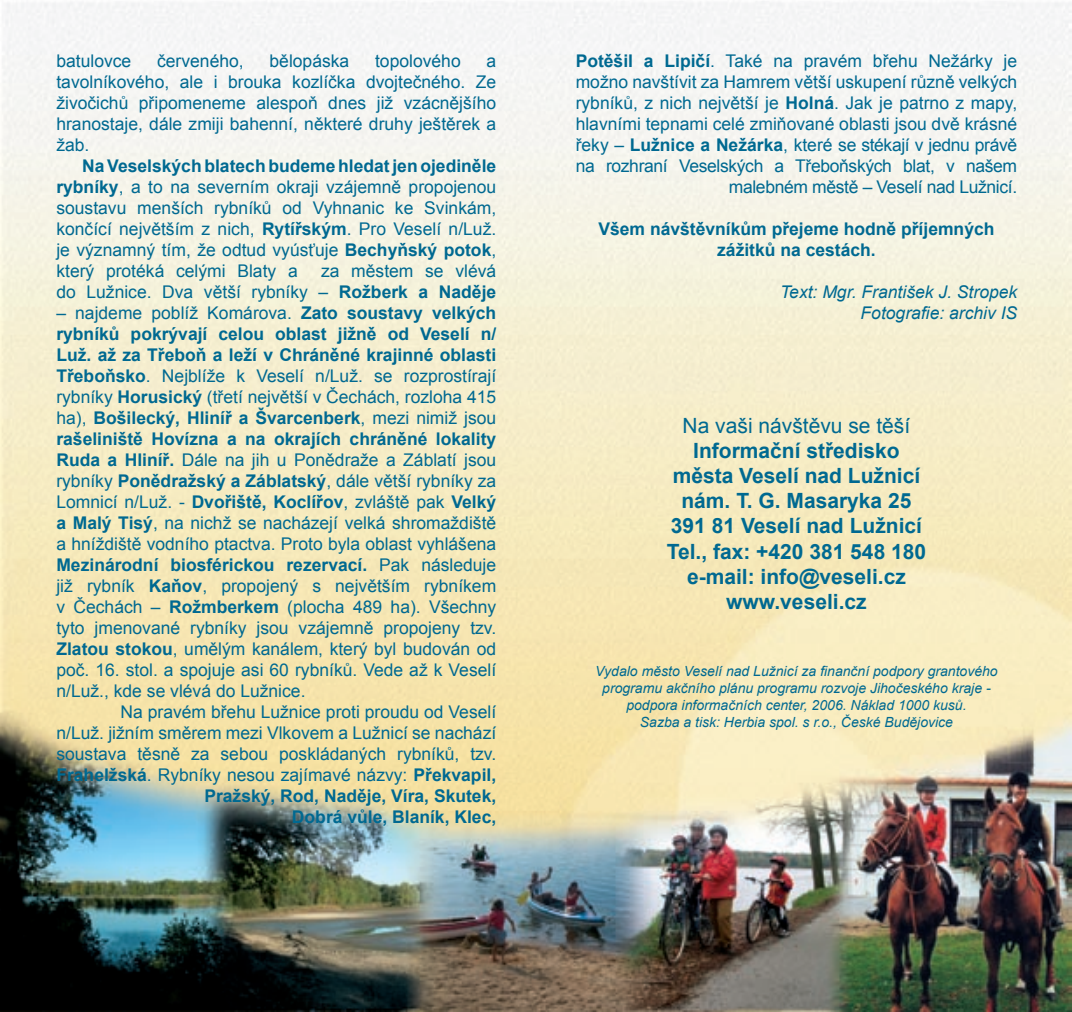
<style>
.page{position:relative;width:1072px;height:1012px;background:#fff}
.page>*{position:absolute;margin:0;border:0;box-sizing:border-box;transform-origin:0 0}
.t1{font:700 21px "Arial";color:#006991}
.t2{font:21px "Arial";color:#006991}
.Základní_text{font:17.5px/21px "Arial";color:#006991;text-align:right}
.Základní_text-2{font:700 17.5px/21px "Arial";color:#006991;text-align:center}
.Základní_text-3{font:italic 17.5px "Arial";color:#006991}
.t3{font:italic 14px/16.8px "Arial";color:#006991;text-align:center}
.s1{font-weight:700}
</style>
<div class="page">
<img style="left:0;top:1px;width:1071px;height:1011px">
<p class="Základní_text" style="left:56px;top:51px;width:76px">batulovce</p>
<p class="Základní_text" style="left:157px;top:51px;width:88px">červeného,</p>
<p class="Základní_text" style="left:269px;top:51px;width:81px">bělopáska</p>
<p class="Základní_text" style="left:375px;top:51px;width:87px">topolového</p>
<p class="Základní_text" style="left:56px;top:51px;width:441px;text-align:justify;text-indent:430px">a tavolníkového, ale i brouka kozlíčka dvojtečného. Ze živočichů připomeneme alespoň dnes již vzácnějšího hranostaje, dále zmiji bahenní, některé druhy ještěrek a žab.</p>
<p class="Základní_text-2" style="left:82px;top:156px;width:415px">Na Veselských blatech budeme hledat jen ojediněle</p>
<p class="Základní_text" style="left:56px;top:177px;width:441px;text-align:justify"><span class="s1">rybníky</span>, a to na severním okraji vzájemně propojenou soustavu menších rybníků od Vyhnanic ke Svinkám, končící největším z nich, <span class="s1">Rytířským</span>. Pro Veselí n/Luž. je významný tím, že odtud vyúsťuje <span class="s1">Bechyňský potok</span>, který protéká celými Blaty a</p>
<p class="Základní_text" style="left:56px;top:261px;width:441px">za městem se vlévá<br>do Lužnice. Dva větší rybníky – <span class="s1">Rožberk a Naděje</span></p>
<p class="Základní_text" style="left:56px;top:303px;width:441px;text-align:justify">– najdeme poblíž Komárova. <span class="s1">Zato soustavy velkých rybníků pokrývají celou oblast jižně od Veselí n/ Luž. až za Třeboň a leží v Chráněné krajinné oblasti Třeboňsko</span>. Nejblíže k Veselí n/Luž. se rozprostírají rybníky <span class="s1">Horusický</span> (třetí největší v Čechách, rozloha 415 ha), <span class="s1">Bošilecký, Hliníř a Švarcenberk</span>, mezi nimiž jsou <span class="s1">rašeliniště Hovízna a na okrajích chráněné lokality Ruda a Hliníř.</span> Dále na jih u Ponědraže a Záblatí jsou rybníky <span class="s1">Ponědražský a Záblatský</span>, dále větší rybníky za Lomnicí n/Luž. - <span class="s1">Dvořiště, Koclířov</span>, zvláště pak <span class="s1">Velký a Malý Tisý</span>, na nichž se nacházejí velká shromaždiště a hníždiště vodního ptactva. Proto byla oblast vyhlášena <span class="s1">Mezinárodní biosférickou rezervací.</span> Pak následuje již rybník <span class="s1">Kaňov</span>, propojený s největším rybníkem v Čechách – <span class="s1">Rožmberkem</span> (plocha 489 ha). Všechny tyto jmenované rybníky jsou vzájemně propojeny tzv.<br><span class="s1">Zlatou stokou</span>, umělým kanálem, který byl budován od poč. 16. stol. a spojuje asi 60 rybníků. Vede až k Veselí n/Luž., kde se vlévá do Lužnice.</p>
<p class="Základní_text" style="left:121px;top:702px;width:377px">Na pravém břehu Lužnice proti proudu od Veselí</p>
<p class="Základní_text" style="left:56px;top:723px;width:441px">n/Luž. jižním směrem mezi Vlkovem a Lužnicí se nachází soustava těsně za sebou poskládaných rybníků, tzv.<br><span class="s1">Frahelžská</span>. Rybníky nesou zajímavé názvy: <span class="s1">Překvapil, Pražský, Rod, Naděje, Víra, Skutek,</span></p>
<p class="Základní_text-2" style="left:292px;top:807px;width:206px">Dobrá vůle, Blaník, Klec,</p>
<p class="Základní_text" style="left:575px;top:51px;width:443px"><span class="s1">Potěšil a Lipičí</span>. Také na pravém břehu Nežárky je možno navštívit za Hamrem větší uskupení různě velkých rybníků, z nich největší je <span class="s1">Holná</span>. Jak je patrno z mapy, hlavními tepnami celé zmiňované oblasti jsou dvě krásné řeky – <span class="s1">Lužnice a Nežárka</span>, které se stékají v jednu právě na rozhraní Veselských a Třeboňských blat, v našem malebném městě – Veselí nad Lužnicí.</p>
<p class="Základní_text-2" style="left:598px;top:219px;width:397px">Všem návštěvníkům přejeme hodně příjemných zážitků na cestách.</p>
<p class="Základní_text-3" style="left:780px;top:281px;width:238px">Text: Mgr. František J. Stropek</p>
<p class="Základní_text-3" style="left:860px;top:302px;width:158px">Fotografie: archiv IS</p>
<p class="t2" style="left:682px;top:411px;width:229px">Na vaši návštěvu se těší</p>
<p class="t1" style="left:693px;top:437px;width:208px">Informační středisko</p>
<p class="t1" style="left:672px;top:462px;width:249px">města Veselí nad Lužnicí</p>
<p class="t1" style="left:681px;top:487px;width:231px">nám. T. G. Masaryka 25</p>
<p class="t1" style="left:671px;top:512px;width:252px">391 81 Veselí nad Lužnicí</p>
<p class="t1" style="left:666px;top:537px;width:261px">Tel., fax: +420 381 548 180</p>
<p class="t1" style="left:687px;top:563px;width:220px">e-mail: info@veseli.cz</p>
<p class="t1" style="left:726px;top:588px;width:142px">www.veseli.cz</p>
<p class="t3" style="left:595px;top:663px;width:404px">Vydalo město Veselí nad Lužnicí za finanční podpory grantového programu akčního plánu programu rozvoje Jihočeského kraje - podpora informačních center, 2006. Náklad 1000 kusů.</p>
<p class="t3" style="left:640px;top:713px;width:315px">Sazba a tisk: Herbia spol. s r.o., České Budějovice</p>
</div>
